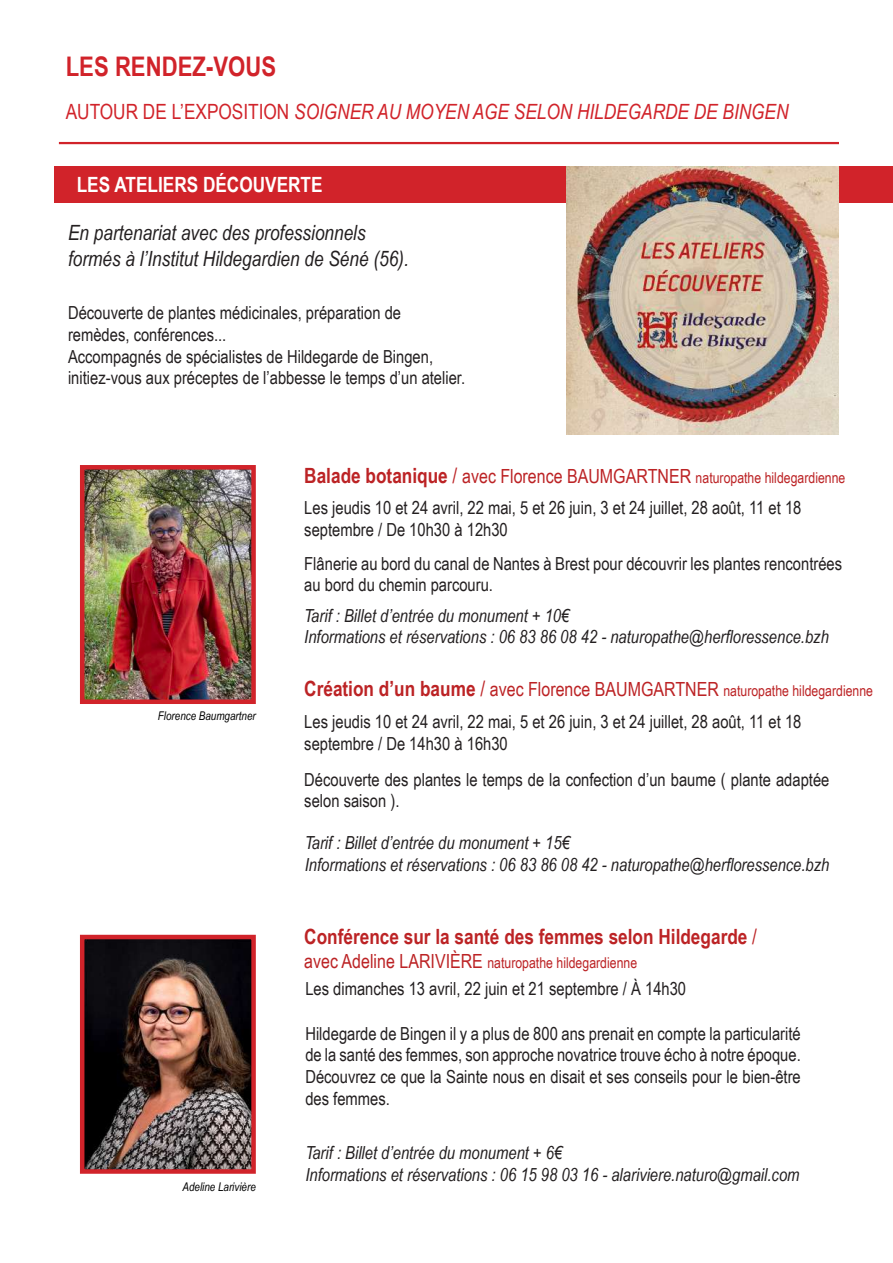
<style>
.page{position:relative;width:893px;height:1263px;background:#fff}
.page>*{position:absolute;margin:0;border:0;box-sizing:border-box;transform-origin:0 0}
.t1{font:700 27px "Arial Narrow";color:#d1232a}
.t2{font:italic 21px/25.2px "Arial Narrow";color:#231f20}
.t3{font:italic 21px "Arial Narrow";color:#d1232a}
.t4{font:700 21px "Arial Narrow";color:#bc2325}
.t5{font:700 21px "Arial Narrow";color:#fff}
.t6{font:18px/21.6px "Arial Narrow";color:#231f20}
.t7{font:italic 18px/21.6px "Arial Narrow";color:#231f20}
.t8{font:15px "Arial Narrow";color:#bc2325}
.t9{font:italic 12px "Arial Narrow";color:#000}
.s1{font-style:normal}
.s2{font-weight:700;font-size:21px}
.s3{font-size:21px}
.s4{font-size:19.5px}
.s5{font-weight:400}
</style>
<div class="page">
<hr style="left:59px;top:142px;width:780px;height:2px;background:#d1232a">
<div style="left:54px;top:167px;width:839px;height:36px;background:#d1232a"></div>
<img style="left:566px;top:167px;width:273px;height:267px">
<img style="left:85px;top:470px;width:166px;height:229px">
<div style="left:80px;top:465px;width:176px;height:239px;border:4px solid #d1232a"></div>
<img style="left:85px;top:940px;width:166px;height:229px">
<div style="left:80px;top:935px;width:176px;height:239px;border:4px solid #d1232a"></div>
<h1 class="t1" style="left:66px;top:46px;width:212px">LES RENDEZ-VOUS</h1>
<p class="t3" style="left:66px;top:97px;width:724px"><span class="s1">AUTOUR DE L’EXPOSITION</span> SOIGNER AU MOYEN AGE SELON HILDEGARDE DE BINGEN</p>
<p class="t5" style="left:77px;top:169px;width:247px">LES ATELIERS DÉCOUVERTE</p>
<p class="t2" style="left:68px;top:220px;width:342px">En partenariat avec des professionnels formés à l’Institut Hildegardien de Séné (56).</p>
<p class="t6" style="left:68px;top:301px;width:399px">Découverte de plantes médicinales, préparation de remèdes, conférences...<br>Accompagnés de spécialistes de Hildegarde de Bingen, initiez-vous aux préceptes de l’abbesse le temps d’un atelier.</p>
<p class="t8" style="left:304px;top:466px;width:543px"><span class="s2">Balade botanique</span> <span class="s3">/</span> <span class="s4">avec Florence BAUMGARTNER</span> naturopathe hildegardienne</p>
<p class="t6" style="left:304px;top:496px;width:499px">Les jeudis 10 et 24 avril, 22 mai, 5 et 26 juin, 3 et 24 juillet, 28 août, 11 et 18 septembre / De 10h30 à 12h30</p>
<p class="t6" style="left:304px;top:552px;width:539px">Flânerie au bord du canal de Nantes à Brest pour découvrir les plantes rencontrées au bord du chemin parcouru.</p>
<p class="t7" style="left:304px;top:604px;width:526px">Tarif : Billet d’entrée du monument + 10€<br>Informations et réservations : 06 83 86 08 42 - naturopathe@herfloressence.bzh</p>
<p class="t9" style="left:158px;top:707px;width:99px">Florence Baumgartner</p>
<p class="t9" style="left:183px;top:1178px;width:75px">Adeline Larivière</p>
<p class="t8" style="left:304px;top:679px;width:570px"><span class="s2">Création d’un baume</span> <span class="s3">/</span> <span class="s4">avec Florence BAUMGARTNER</span> naturopathe hildegardienne</p>
<p class="t6" style="left:304px;top:710px;width:499px">Les jeudis 10 et 24 avril, 22 mai, 5 et 26 juin, 3 et 24 juillet, 28 août, 11 et 18 septembre / De 14h30 à 16h30</p>
<p class="t6" style="left:304px;top:768px;width:527px">Découverte des plantes le temps de la confection d’un baume ( plante adaptée selon saison ).</p>
<p class="t7" style="left:305px;top:832px;width:526px">Tarif : Billet d’entrée du monument + 15€<br>Informations et réservations : 06 83 86 08 42 - naturopathe@herfloressence.bzh</p>
<p class="t4" style="left:304px;top:921px;width:454px">Conférence sur la santé des femmes selon Hildegarde <span class="s5">/</span></p>
<p class="t8" style="left:304px;top:951px;width:334px"><span class="s4">avec Adeline LARIVIÈRE</span> naturopathe hildegardienne</p>
<p class="t6" style="left:305px;top:977px;width:382px">Les dimanches 13 avril, 22 juin et 21 septembre / À 14h30</p>
<p class="t6" style="left:305px;top:1022px;width:497px;text-align:justify">Hildegarde de Bingen il y a plus de 800 ans prenait en compte la particularité de la santé des femmes, son approche novatrice trouve écho à notre époque.<br>Découvrez ce que la Sainte nous en disait et ses conseils pour le bien-être des femmes.</p>
<p class="t7" style="left:305px;top:1142px;width:496px">Tarif : Billet d’entrée du monument + 6€<br>Informations et réservations : 06 15 98 03 16 - alariviere.naturo@gmail.com</p>
</div>
